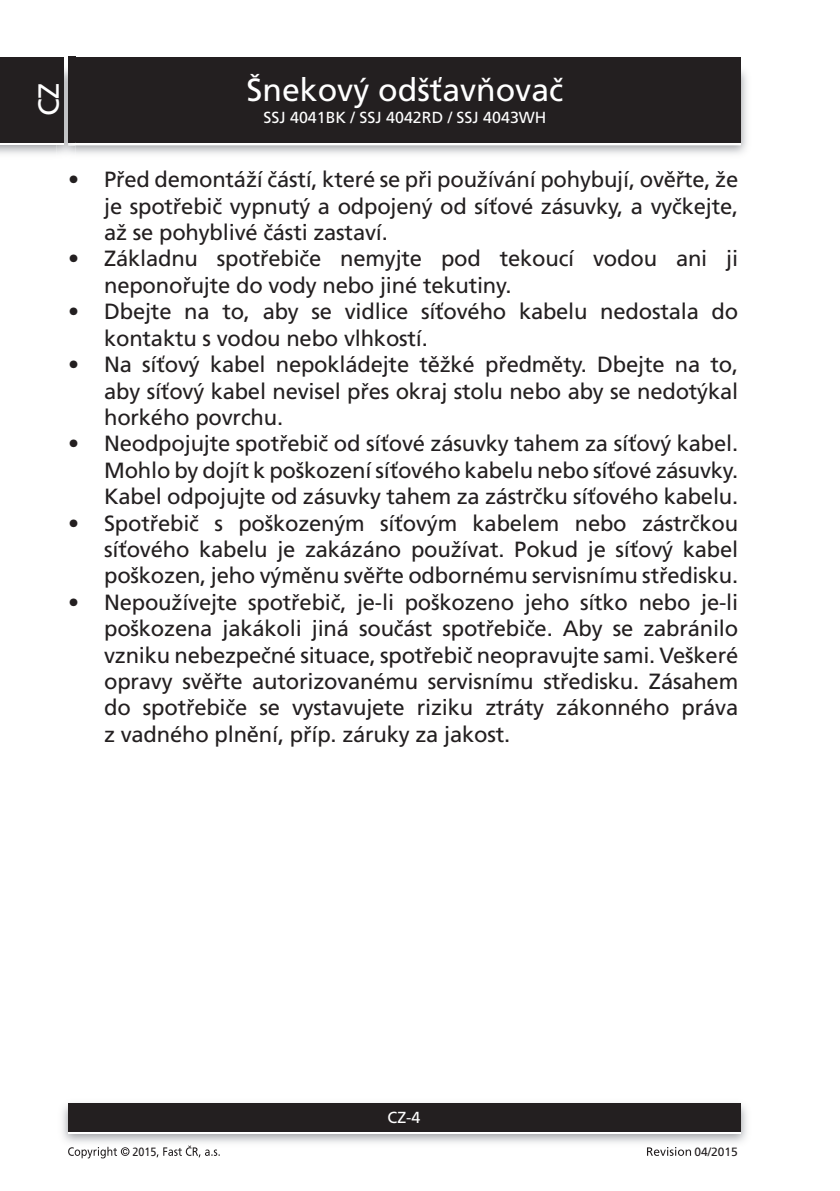
<style>
.page{position:relative;width:840px;height:1191px;background:#fff}
.page>*{position:absolute;margin:0;border:0;box-sizing:border-box;transform-origin:0 0}
.t1{font:32px "Frutiger CE";color:#fff}
.t2{font:29px "Frutiger CE";color:#fff}
.t3{font:22px/26.4px "Frutiger CE";letter-spacing:-.01em;color:#231f20;text-align:justify}
.t4{font:16px "Frutiger CE";color:#fff}
.t5{font:12px "Frutiger CE";color:#231f20}
.t6{font:12px "Frutiger CE";color:#231f20;scale:.9 1}
.s1{color:#221e1f}
</style>
<div class="page">
<img style="left:0;top:63px;width:747px;height:91px">
<img style="left:740px;top:68px;width:1px;height:75px">
<div style="left:68px;top:59px;width:672px;height:86px;background:#fff"></div>
<div style="left:68px;top:57px;width:672px;height:86px;background:#231f20"></div>
<img style="left:62px;top:1103px;width:685px;height:40px">
<div style="left:68px;top:1106px;width:672px;height:28px;background:linear-gradient(to right,#fff,#fff)"></div>
<div style="left:68px;top:1103px;width:672px;height:28px;background:#231f20"></div>
<div style="left:0;top:59px;width:64px;height:86px;background:#fff"></div>
<div style="left:0;top:57px;width:64px;height:86px;background:#231f20"></div>
<svg style="left:68px;top:1146px;width:61px;height:12px"></svg>
<svg style="left:156px;top:1145px;width:64px;height:12px"></svg>
<svg style="left:647px;top:1147px;width:43px;height:8px"></svg>
<h2 class="t2" style="left:32px;top:116px;width:35px;rotate:-90deg">CZ</h2>
<h1 class="t1" style="left:246px;top:71px;width:318px">Šnekový odšťavňovač</h1>
<p class="t4" style="left:263px;top:109px;width:284px">SSJ 4041BK / SSJ 4042RD / SSJ 4043WH</p>
<p class="t3" style="left:104px;top:166px;width:635px;text-indent:-36px">• Před demontáží částí, které se při používání pohybují, ověřte, že je spotřebič vypnutý a odpojený od síťové zásuvky, a vyčkejte, až se pohyblivé části zastaví.</p>
<p class="t3" style="left:104px;top:246px;width:635px;text-indent:-36px">• Základnu spotřebiče nemyjte pod tekoucí vodou ani ji neponořujte do vody nebo jiné tekutiny.</p>
<p class="t3" style="left:104px;top:298px;width:635px;text-indent:-36px">• Dbejte na to, aby se vidlice síťového kabelu nedostala do kontaktu s vodou nebo vlhkostí.</p>
<p class="t3" style="left:104px;top:351px;width:635px;text-indent:-36px">• Na síťový kabel nepokládejte těžké předměty. Dbejte na to, aby síťový kabel nevisel přes okraj stolu nebo aby se nedotýkal horkého povrchu.</p>
<p class="t3" style="left:104px;top:430px;width:631px;text-indent:-36px">• Neodpojujte spotřebič od síťové zásuvky tahem za síťový kabel.<br>Mohlo by dojít k poškození síťového kabelu nebo síťové zásuvky.<br>Kabel odpojujte od zásuvky tahem za zástrčku síťového kabelu.</p>
<p class="t3" style="left:104px;top:510px;width:635px;text-indent:-36px">• Spotřebič s poškozeným síťovým kabelem nebo zástrčkou síťového kabelu je zakázáno používat. Pokud je síťový kabel poškozen, jeho výměnu svěřte odbornému servisnímu středisku.</p>
<p class="t3" style="left:104px;top:589px;width:635px;text-indent:-36px">• Nepoužívejte spotřebič, je-li poškozeno jeho sítko nebo je-li poškozena jakákoli jiná součást spotřebiče. <span class="s1">Aby se zabránilo vzniku nebezpečné situace, spotřebič n</span>eopravujte sami. Veškeré opravy svěřte autorizovanému servisnímu středisku. Zásahem do spotřebiče se vystavujete riziku ztráty zákonného práva z vadného plnění, příp. záruky za jakost.</p>
<p class="t4" style="left:387px;top:1108px;width:34px">CZ-4</p>
<p class="t6" style="left:132px;top:1144px;width:28px">2015</p>
<p class="t5" style="left:694px;top:1144px;width:45px">04/2015</p>
</div>
